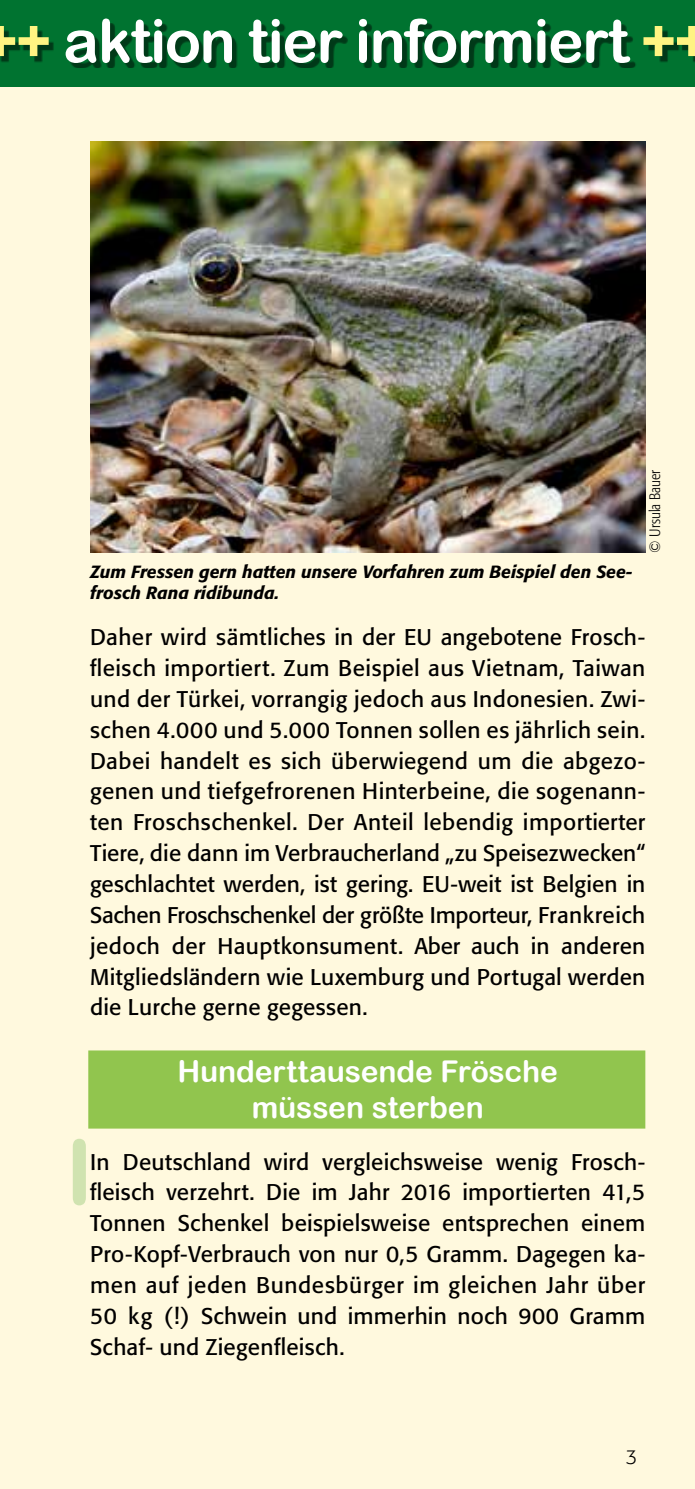
<style>
.page{position:relative;width:695px;height:1489px;background:#fff}
.page>*{position:absolute;margin:0;border:0;box-sizing:border-box;transform-origin:0 0}
.t1{font:90px "Arial Rounded MT Bold";color:#d0e3b0}
.t2{font:60px "Arial Rounded MT Bold";letter-spacing:-.025em;color:#fff}
.t3{font:30px/36px "Arial Rounded MT Bold";letter-spacing:-.005em;color:#fff;text-align:center}
.t4{font:22.5px/30.8px "Formata";letter-spacing:.01em;color:#000;text-align:justify}
.t5{font:300 20px "Formata";color:#000}
.t6{font:italic 500 17.5px/21px "Formata";color:#000}
.t7{font:300 condensed 15px "Formata";color:#000}
.s1{color:#fff482}
</style>
<div class="page">
<div style="left:0;top:0;width:694px;height:1488px;background:#fff9de"></div>
<div style="left:0;top:0;width:694px;height:87px;background:#007330"></div>
<div style="left:0;top:24px;width:694px;height:44px;background:#000;opacity:.5"></div>
<div style="left:88px;top:1050px;width:557px;height:78px;background:#91c54e;border:2px solid #76b82a"></div>
<img style="left:90px;top:142px;width:555px;height:410px">
<h2 class="t2" style="left:-17px;top:5px;width:728px"><span class="s1">++</span> aktion tier informiert <span class="s1">++</span></h2>
<p class="t6" style="left:90px;top:561px;width:544px">Zum Fressen gern hatten unsere Vorfahren zum Beispiel den See&shy;frosch Rana ridibunda.</p>
<p class="t7" style="left:646px;top:552px;width:84px;rotate:-90deg">© Ursula Bauer</p>
<p class="t4" style="left:90px;top:622px;width:556px">Daher wird sämtliches in der EU angebotene Frosch&shy;fleisch importiert. Zum Beispiel aus Vietnam, Taiwan und der Türkei, vorrangig jedoch aus Indonesien. Zwi&shy;schen 4.000 und 5.000 Tonnen sollen es jährlich sein.<br>Dabei handelt es sich überwiegend um die abgezo&shy;genen und tiefgefrorenen Hinterbeine, die sogenann&shy;ten Froschschenkel. Der Anteil lebendig importierter Tiere, die dann im Verbraucherland „zu Speisezwecken“ geschlachtet werden, ist gering. EU-weit ist Belgien in Sachen Froschschenkel der größte Importeur, Frankreich jedoch der Hauptkonsument. Aber auch in anderen Mitgliedsländern wie Luxemburg und Portugal werden die Lurche gerne gegessen.</p>
<h3 class="t3" style="left:177px;top:1053px;width:382px">Hunderttausende Frösche müssen sterben</h3>
<p class="t4" style="left:90px;top:1146px;width:556px">In Deutschland wird vergleichsweise wenig Frosch&shy;fleisch verzehrt. Die im Jahr 2016 importierten 41,5<br>Tonnen Schenkel beispielsweise entsprechen einem Pro-Kopf-Verbrauch von nur 0,5 Gramm. Dagegen ka&shy;men auf jeden Bundesbürger im gleichen Jahr über 50 kg (!) Schwein und immerhin noch 900 Gramm Schaf- und Ziegenfleisch.</p>
<h1 class="t1" style="left:65px;top:1119px;width:30px">I</h1>
<p class="t5" style="left:625px;top:1445px;width:13px">3</p>
</div>
